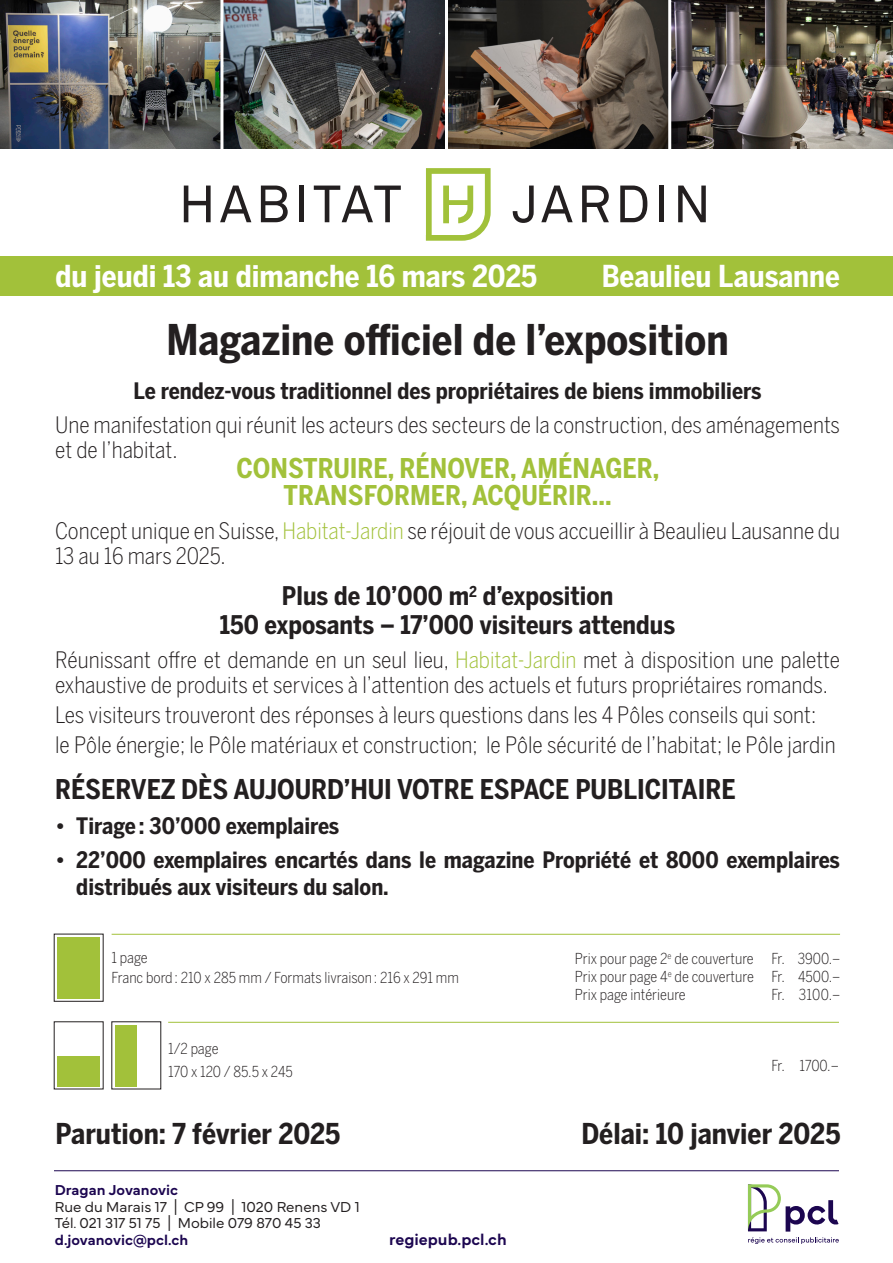
<style>
.page{position:relative;width:893px;height:1263px;background:#fff}
.page>*{position:absolute;margin:0;border:0;box-sizing:border-box;transform-origin:0 0}
.t1{font:700 42px "Benton Sans Cond";color:#231f20}
.t2{font:700 30px "Benton Sans Cond";color:#fff}
.t3{font:700 28.5px "Benton Sans Cond";color:#231f20}
.t4{font:700 27px/27px "Benton Sans Cond";color:#a2c13a;text-align:center}
.t5{font:700 27px "Benton Sans Cond";color:#231f20}
.t6{font:700 25.5px "Benton Sans Cond";color:#231f20}
.t7{font:300 22.5px/25.5px "Benton Sans Cond";color:#231f20}
.t8{font:700 22.5px/27px "Benton Sans Cond";color:#231f20}
.t9{font:600 16.5px "Mundial";color:#1c0650}
.t10{font:300 15px "Benton Sans Cond";color:#231f20}
.Address_block_7_5_9{font:300 15px "Mundial";color:#231f20}
.Address_block_7_5_9-2{font:600 15px "Mundial";color:#1c0650}
.s1{color:#a2c13a}
</style>
<div class="page">
<svg style="left:426px;top:168px;width:65px;height:73px"></svg>
<svg style="left:184px;top:186px;width:27px;height:36px"></svg>
<svg style="left:220px;top:186px;width:31px;height:36px"></svg>
<svg style="left:261px;top:186px;width:27px;height:36px"></svg>
<div style="left:299px;top:186px;width:5px;height:36px;background:#231f20"></div>
<svg style="left:314px;top:186px;width:87px;height:36px"></svg>
<svg style="left:513px;top:186px;width:21px;height:37px"></svg>
<svg style="left:541px;top:186px;width:32px;height:36px"></svg>
<svg style="left:582px;top:186px;width:27px;height:36px"></svg>
<svg style="left:620px;top:186px;width:27px;height:36px"></svg>
<div style="left:659px;top:186px;width:5px;height:36px;background:#231f20"></div>
<svg style="left:678px;top:186px;width:28px;height:36px"></svg>
<hr style="left:112px;top:934px;width:728px;height:1px;background:#a2c13a">
<img style="left:0;top:0;width:893px;height:149px">
<hr style="left:220px;top:0;width:3px;height:152px;background:#fff">
<hr style="left:445px;top:0;width:3px;height:152px;background:#fff">
<hr style="left:668px;top:0;width:3px;height:152px;background:#fff">
<div style="left:0;top:256px;width:893px;height:40px;background:#a2c13a"></div>
<div style="left:57px;top:937px;width:43px;height:62px;background:#a2c13a"></div>
<div style="left:57px;top:1056px;width:43px;height:31px;background:#a2c13a"></div>
<div style="left:115px;top:1025px;width:21px;height:62px;background:#a2c13a"></div>
<hr style="left:168px;top:1022px;width:671px;height:1px;background:#a2c13a">
<hr style="left:54px;top:1170px;width:785px;height:1px;background:#1c0650">
<svg style="left:748px;top:1184px;width:91px;height:47px"></svg>
<svg style="left:748px;top:1237px;width:91px;height:7px"></svg>
<p class="t2" style="left:56px;top:258px;width:483px">du jeudi 13 au dimanche 16 mars 2025</p>
<p class="t2" style="left:602px;top:258px;width:240px">Beaulieu Lausanne</p>
<p class="t1" style="left:166px;top:315px;width:564px">Magazine officiel de l’exposition</p>
<p class="t8" style="left:134px;top:377px;width:630px">Le rendez-vous traditionnel des propriétaires de biens immobiliers</p>
<p class="t7" style="left:55px;top:411px;width:786px">Une manifestation qui réunit les acteurs des secteurs de la construction, des aménagements et de l’habitat.</p>
<p class="t4" style="left:237px;top:454px;width:424px">CONSTRUIRE, RÉNOVER, AMÉNAGER,<br>TRANSFORMER, ACQUÉRIR...</p>
<p class="t7" style="left:55px;top:517px;width:786px">Concept unique en Suisse, <span class="s1">Habitat-Jardin</span> se réjouit de vous accueillir à Beaulieu Lausanne du<br>13 au 16 mars 2025.</p>
<p class="t6" style="left:282px;top:581px;width:333px">Plus de 10’000 m<sup>2</sup> d’exposition</p>
<p class="t6" style="left:220px;top:609px;width:457px">150 exposants – 17’000 visiteurs attendus</p>
<p class="t7" style="left:55px;top:646px;width:786px">Réunissant offre et demande en un seul lieu, <span class="s1">Habitat-Jardin</span> met à disposition une palette exhaustive de produits et services à l’attention des actuels et futurs propriétaires romands.</p>
<p class="t7" style="left:55px;top:702px;width:763px">Les visiteurs trouveront des réponses à leurs questions dans les 4 Pôles conseils qui sont:</p>
<p class="t7" style="left:55px;top:731px;width:782px">le Pôle énergie; le Pôle matériaux et construction; le Pôle sécurité de l’habitat; le Pôle jardin</p>
<p class="t5" style="left:55px;top:774px;width:682px">RÉSERVEZ DÈS AUJOURD’HUI VOTRE ESPACE PUBLICITAIRE</p>
<p class="t8" style="left:55px;top:812px;width:286px">• Tirage : 30’000 exemplaires</p>
<p class="t8" style="left:76px;top:846px;width:765px;text-indent:-21px">• 22’000 exemplaires encartés dans le magazine Propriété et 8000 exemplaires distribués aux visiteurs du salon.</p>
<p class="t10" style="left:112px;top:949px;width:38px">1 page</p>
<p class="t10" style="left:112px;top:969px;width:349px">Franc bord : 210 x 285 mm / Formats livraison : 216 x 291 mm</p>
<p class="t10" style="left:168px;top:1039px;width:52px">1/2 page</p>
<p class="t10" style="left:168px;top:1063px;width:126px">170 x 120 / 85.5 x 245</p>
<p class="t10" style="left:575px;top:950px;width:267px">Prix pour page 2<sup>e</sup> de couverture Fr. 3900.–</p>
<p class="t10" style="left:575px;top:968px;width:267px">Prix pour page 4<sup>e</sup> de couverture Fr. 4500.–</p>
<p class="t10" style="left:575px;top:986px;width:112px">Prix page intérieure</p>
<p class="t10" style="left:771px;top:986px;width:71px">Fr. 3100.–</p>
<p class="t10" style="left:771px;top:1057px;width:69px">Fr. 1700.–</p>
<p class="t3" style="left:56px;top:1117px;width:286px">Parution: 7 février 2025</p>
<p class="t3" style="left:581px;top:1117px;width:261px">Délai: 10 janvier 2025</p>
<p class="Address_block_7_5_9-2" style="left:55px;top:1178px;width:125px">Dragan Jovanovic</p>
<p class="Address_block_7_5_9" style="left:55px;top:1195px;width:306px">Rue du Marais 17 | CP 99 | 1020 Renens VD 1</p>
<p class="Address_block_7_5_9" style="left:55px;top:1211px;width:268px">Tél. 021 317 51 75 | Mobile 079 870 45 33</p>
<p class="Address_block_7_5_9-2" style="left:55px;top:1228px;width:135px">d.jovanovic@pcl.ch</p>
<p class="t9" style="left:389px;top:1226px;width:119px">regiepub.pcl.ch</p>
</div>
